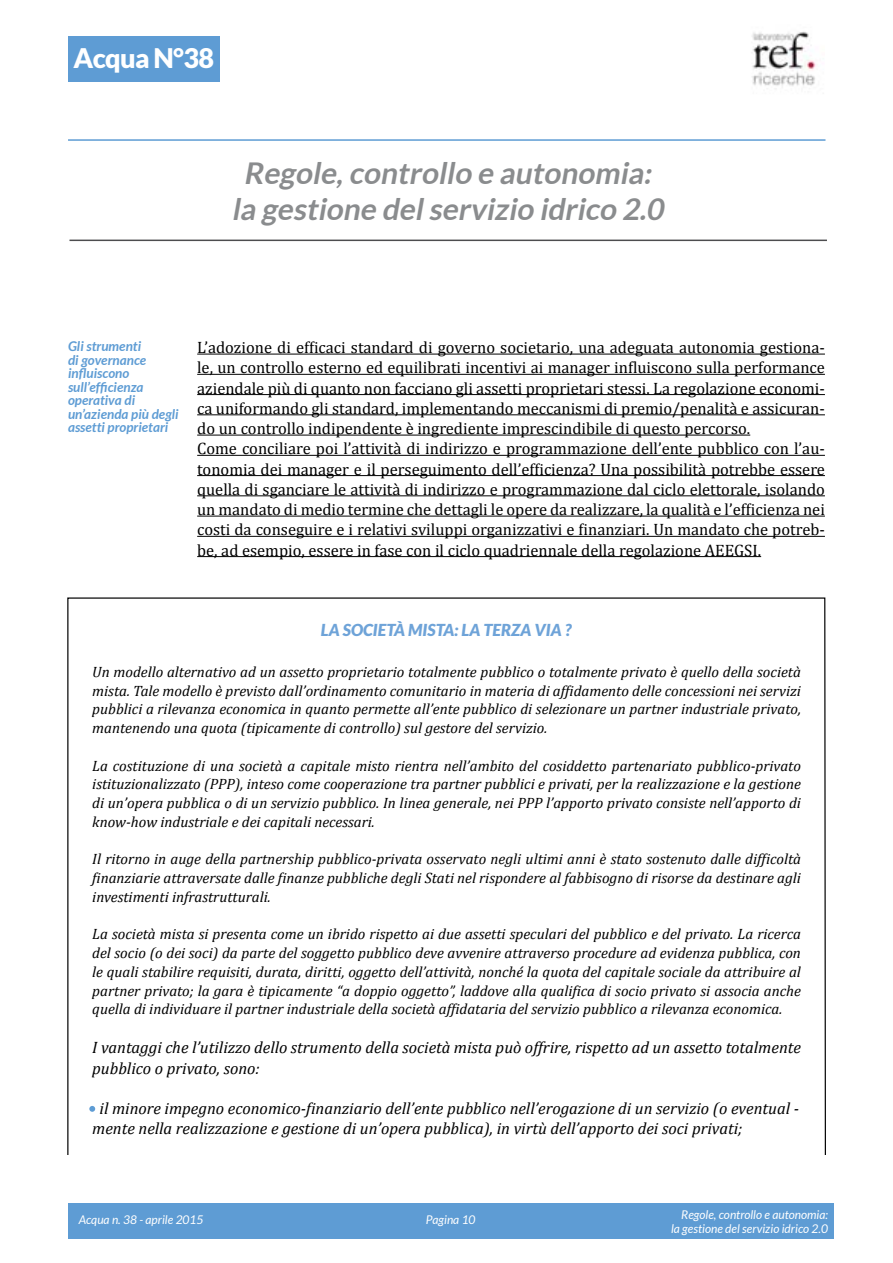
<style>
.page{position:relative;width:893px;height:1263px;background:#fff}
.page>*{position:absolute;margin:0;border:0;box-sizing:border-box;transform-origin:0 0}
.t1{font:italic 700 30px/36px "Lato";color:#8a8c8e;text-align:center}
.t2{font:900 27px "Lato";letter-spacing:-.025em;color:#fff}
.t3{font:16.5px/20.2px "Cambria";color:#000}
.t4{font:italic 16.5px/20.2px "Cambria";color:#000}
.t5{font:italic 900 16.5px "Lato";color:#6ea3d8}
.t6{font:italic 15px/18.8px "Cambria";color:#000;text-align:justify}
.t7{font:italic 700 13.5px/13.5px "Lato";color:#5e9cd4}
.t8{font:italic 12px/14.4px "Lato";color:#fff;text-align:right}
</style>
<div class="page">
<hr style="left:68px;top:139px;width:757px;height:2px;background:#5e9cd4">
<hr style="left:69px;top:240px;width:758px;height:1px;background:#4d4d4f">
<img style="left:752px;top:31px;width:64px;height:58px">
<div style="left:68px;top:36px;width:152px;height:46px;background:#5e9cd4"></div>
<div style="left:68px;top:1203px;width:765px;height:36px;background:#5e9cd4"></div>
<hr style="left:197px;top:354px;width:628px;height:1px;background:#000">
<hr style="left:197px;top:374px;width:628px;height:1px;background:#000">
<hr style="left:197px;top:394px;width:628px;height:1px;background:#000">
<hr style="left:197px;top:414px;width:628px;height:1px;background:#000">
<hr style="left:197px;top:435px;width:553px;height:1px;background:#000">
<hr style="left:197px;top:455px;width:628px;height:1px;background:#000">
<hr style="left:197px;top:475px;width:628px;height:1px;background:#000">
<hr style="left:197px;top:495px;width:628px;height:1px;background:#000">
<hr style="left:197px;top:516px;width:628px;height:1px;background:#000">
<hr style="left:197px;top:536px;width:628px;height:1px;background:#000">
<hr style="left:197px;top:556px;width:564px;height:1px;background:#000">
<svg style="left:67px;top:597px;width:759px;height:558px"></svg>
<svg style="left:89px;top:1106px;width:6px;height:6px"></svg>
<h2 class="t2" style="left:74px;top:42px;width:142px">Acqua N°38</h2>
<h1 class="t1" style="left:232px;top:154px;width:439px">Regole,controllo e autonomia: la gestione delservizio idrico 2.0</h1>
<p class="t7" style="left:68px;top:340px;width:112px">Gli strumenti<br>di governance influiscono sull’efficienza operativa di un’azienda più degli assetti proprietari</p>
<p class="t3" style="left:197px;top:337px;width:629px">L’adozione di efficaci standard di governo societario, una adeguata autonomia gestiona&shy;le, un controllo esterno ed equilibrati incentivi ai manager influiscono sulla performance aziendale più di quanto non facciano gli assetti proprietari stessi. La regolazione economi&shy;ca uniformando gli standard, implementando meccanismi di premio/penalità e assicuran&shy;do un controllo indipendente è ingrediente imprescindibile di questo percorso.<br>Come conciliare poi l’attività di indirizzo e programmazione dell’ente pubblico con l’au&shy;tonomia dei manager e il perseguimento dell’efficienza? Una possibilità potrebbe essere quella di sganciare le attività di indirizzo e programmazione dal ciclo elettorale, isolando un mandato di medio termine che dettagli le opere da realizzare, la qualità e l’efficienza nei costi da conseguire e i relativi sviluppi organizzativi e finanziari. Un mandato che potreb&shy;be, ad esempio, essere in fase con il ciclo quadriennale della regolazione AEEGSI.</p>
<p class="t5" style="left:321px;top:621px;width:252px">LA SOCIETÀ MISTA: LA TERZA VIA ?</p>
<p class="t6" style="left:92px;top:662px;width:710px">Un modello alternativo ad un assetto proprietario totalmente pubblico o totalmente privato è quello della società mista. Tale modello è previsto dall’ordinamento comunitario in materia di affidamento delle concessioni nei servizi pubblici a rilevanza economica in quanto permette all’ente pubblico di selezionare un partner industriale privato, mantenendo una quota (tipicamente di controllo) sul gestore del servizio.</p>
<p class="t6" style="left:92px;top:755px;width:710px">La costituzione di una società a capitale misto rientra nell’ambito del cosiddetto partenariato pubblico-privato istituzionalizzato (PPP), inteso come cooperazione tra partner pubblici e privati, per la realizzazione e la gestione di un’opera pubblica o di un servizio pubblico. In linea generale, nei PPP l’apporto privato consiste nell’apporto di know-how industriale e dei capitali necessari.</p>
<p class="t6" style="left:92px;top:849px;width:710px">Il ritorno in auge della partnership pubblico-privata osservato negli ultimi anni è stato sostenuto dalle difficoltà finanziarie attraversate dalle finanze pubbliche degli Stati nel rispondere al fabbisogno di risorse da destinare agli investimenti infrastrutturali.</p>
<p class="t6" style="left:92px;top:924px;width:710px">La società mista si presenta come un ibrido rispetto ai due assetti speculari del pubblico e del privato. La ricerca del socio (o dei soci) da parte del soggetto pubblico deve avvenire attraverso procedure ad evidenza pubblica, con le quali stabilire requisiti, durata, diritti, oggetto dell’attività, nonché la quota del capitale sociale da attribuire al partner privato; la gara è tipicamente “a doppio oggetto”, laddove alla qualifica di socio privato si associa anche quella di individuare il partner industriale della società affidataria del servizio pubblico a rilevanza economica.</p>
<p class="t4" style="left:92px;top:1037px;width:710px">I vantaggi che l’utilizzo dello strumento della società mista può offrire, rispetto ad un assetto totalmente pubblico o privato, sono:</p>
<p class="t4" style="left:92px;top:1098px;width:708px;text-indent:7px">il minore impegno economico-finanziario dell’ente pubblico nell’erogazione di un servizio (o eventual - mente nella realizzazione e gestione di un’opera pubblica), in virtù dell’apporto dei soci privati;</p>
<p class="t8" style="left:79px;top:1213px;width:126px">Acqua n. 38 - aprile 2015</p>
<p class="t8" style="left:426px;top:1213px;width:51px">Pagina 10</p>
<p class="t8" style="left:671px;top:1207px;width:159px">Regole, controllo e autonomia: la gestione del servizio idrico 2.0</p>
</div>
